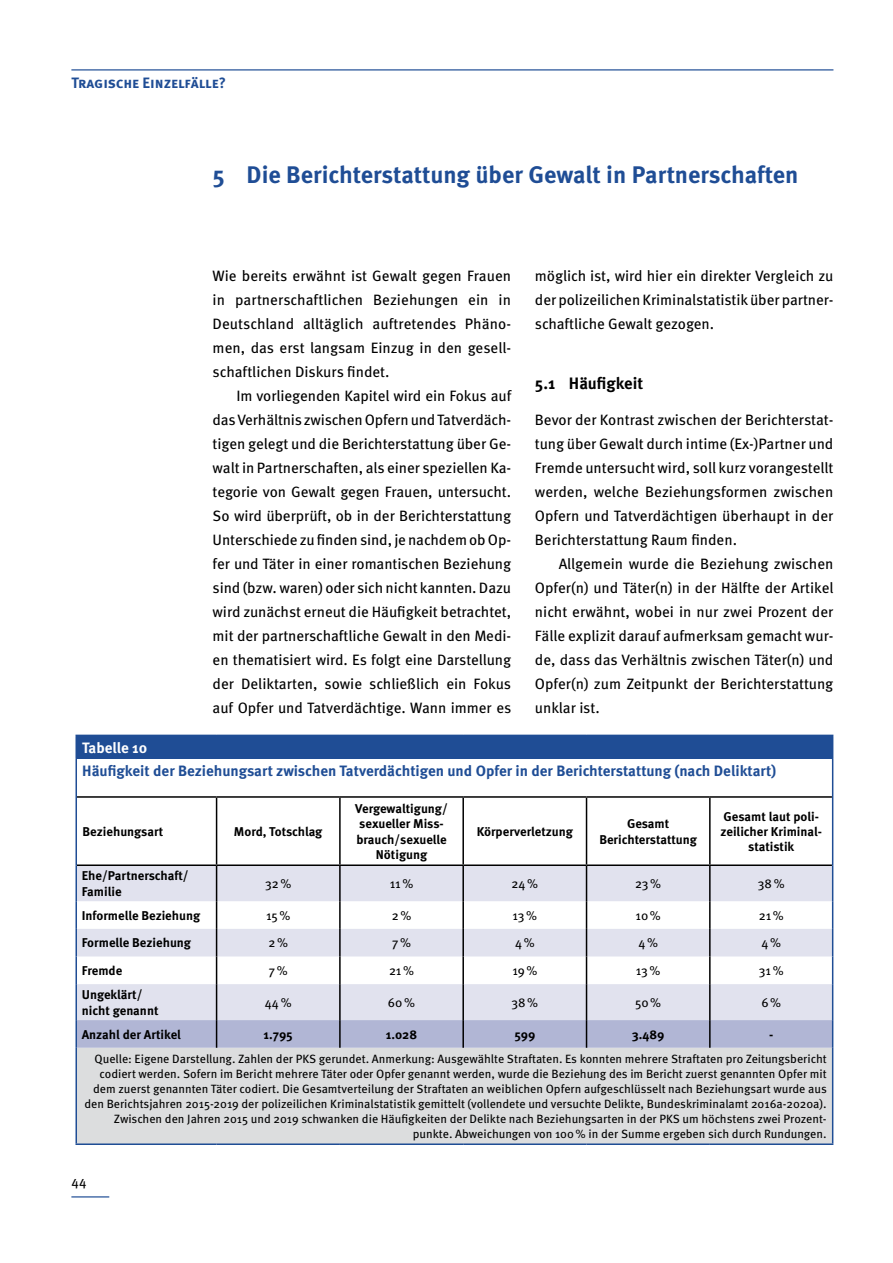
<style>
.page{position:relative;width:893px;height:1263px;background:#fff}
.page>*{position:absolute;margin:0;border:0;box-sizing:border-box;transform-origin:0 0}
.t1{font:700 24px "Meta OT";color:#1f4d95}
.t2{font:700 16.5px "Meta OT";color:#000}
.t3{font:15px/24px "Meta OT";letter-spacing:-.005em;color:#000;text-align:justify}
.t4{font:700 15px "Meta OT";color:#1f4d95}
.t5{font:700 15px "Meta OT";color:#fff}
.t6{font:13.5px "Meta OT";color:#000}
.t7{font:700 12.75px/15.3px "Meta OT";color:#000;text-align:center}
.t8{font:12.75px "Meta OT";color:#000}
.t9{font:12px/15px "Meta OT";color:#000;text-align:right}
</style>
<div class="page">
<hr style="left:71px;top:69px;width:762px;height:2px;background:#1f4d95">
<hr style="left:71px;top:1196px;width:38px;height:1px;background:#1f4d95">
<div style="left:76px;top:735px;width:757px;height:24px;background:#1f4d95"></div>
<svg style="left:77px;top:866px;width:755px;height:154px;fill:#e1e2ee"></svg>
<div style="left:76px;top:1048px;width:757px;height:96px;background:#dcddde"></div>
<hr style="left:77px;top:864px;width:140px;height:2px;background:#000">
<hr style="left:217px;top:864px;width:123px;height:2px;background:#000">
<hr style="left:340px;top:864px;width:123px;height:2px;background:#000">
<hr style="left:463px;top:864px;width:123px;height:2px;background:#000">
<hr style="left:586px;top:864px;width:124px;height:2px;background:#000">
<hr style="left:710px;top:796px;width:122px;height:2px;background:#000">
<hr style="left:710px;top:864px;width:122px;height:2px;background:#000">
<hr style="left:77px;top:796px;width:140px;height:2px;background:#000">
<hr style="left:217px;top:796px;width:123px;height:2px;background:#000">
<hr style="left:216px;top:798px;width:1px;height:66px;background:#000">
<hr style="left:340px;top:796px;width:123px;height:2px;background:#000">
<hr style="left:339px;top:798px;width:2px;height:66px;background:#000">
<hr style="left:463px;top:796px;width:123px;height:2px;background:#000">
<hr style="left:462px;top:798px;width:2px;height:66px;background:#000">
<hr style="left:586px;top:796px;width:124px;height:2px;background:#000">
<hr style="left:586px;top:798px;width:1px;height:66px;background:#000">
<hr style="left:709px;top:798px;width:2px;height:66px;background:#000">
<hr style="left:216px;top:866px;width:1px;height:35px;background:#000">
<hr style="left:339px;top:866px;width:2px;height:35px;background:#000">
<hr style="left:462px;top:866px;width:2px;height:35px;background:#000">
<hr style="left:586px;top:866px;width:1px;height:35px;background:#000">
<hr style="left:709px;top:866px;width:2px;height:35px;background:#000">
<hr style="left:339px;top:901px;width:2px;height:28px;background:#000">
<hr style="left:462px;top:901px;width:2px;height:28px;background:#000">
<hr style="left:709px;top:901px;width:2px;height:28px;background:#000">
<hr style="left:339px;top:929px;width:2px;height:27px;background:#000">
<hr style="left:462px;top:929px;width:2px;height:27px;background:#000">
<hr style="left:709px;top:929px;width:2px;height:27px;background:#000">
<svg style="left:216px;top:901px;width:1px;height:83px"></svg>
<hr style="left:339px;top:956px;width:2px;height:28px;background:#000">
<hr style="left:462px;top:956px;width:2px;height:28px;background:#000">
<svg style="left:586px;top:901px;width:1px;height:83px"></svg>
<hr style="left:709px;top:956px;width:2px;height:28px;background:#000">
<hr style="left:216px;top:984px;width:1px;height:36px;background:#000">
<hr style="left:339px;top:984px;width:2px;height:36px;background:#000">
<hr style="left:462px;top:984px;width:2px;height:36px;background:#000">
<hr style="left:586px;top:984px;width:1px;height:36px;background:#000">
<hr style="left:709px;top:984px;width:2px;height:36px;background:#000">
<hr style="left:75px;top:735px;width:142px;height:1px;background:#1f4d95">
<hr style="left:75px;top:736px;width:2px;height:23px;background:#1f4d95">
<hr style="left:75px;top:759px;width:2px;height:38px;background:#1f4d95">
<hr style="left:832px;top:759px;width:1px;height:38px;background:#1f4d95">
<hr style="left:75px;top:797px;width:2px;height:68px;background:#1f4d95">
<hr style="left:832px;top:797px;width:1px;height:68px;background:#1f4d95">
<hr style="left:75px;top:865px;width:2px;height:36px;background:#1f4d95">
<hr style="left:832px;top:865px;width:1px;height:36px;background:#1f4d95">
<hr style="left:75px;top:901px;width:2px;height:28px;background:#1f4d95">
<hr style="left:75px;top:929px;width:2px;height:27px;background:#1f4d95">
<hr style="left:75px;top:956px;width:2px;height:28px;background:#1f4d95">
<svg style="left:832px;top:901px;width:1px;height:83px"></svg>
<hr style="left:75px;top:984px;width:2px;height:36px;background:#1f4d95">
<hr style="left:832px;top:984px;width:1px;height:36px;background:#1f4d95">
<hr style="left:75px;top:1020px;width:2px;height:28px;background:#1f4d95">
<div style="left:76px;top:1020px;width:757px;height:28px;background:#b1b6d5"></div>
<hr style="left:75px;top:1048px;width:2px;height:95px;background:#1f4d95">
<hr style="left:832px;top:1048px;width:1px;height:95px;background:#1f4d95">
<hr style="left:75px;top:1143px;width:142px;height:2px;background:#1f4d95">
<hr style="left:217px;top:1143px;width:123px;height:2px;background:#1f4d95">
<hr style="left:340px;top:1143px;width:123px;height:2px;background:#1f4d95">
<hr style="left:463px;top:1143px;width:123px;height:2px;background:#1f4d95">
<hr style="left:586px;top:1143px;width:124px;height:2px;background:#1f4d95">
<hr style="left:710px;top:1143px;width:123px;height:2px;background:#1f4d95">
<p class="t4" style="left:71px;top:73px;width:156px">Tragische Einzelfälle?</p>
<h1 class="t1" style="left:213px;top:160px;width:587px">5 Die Berichterstattung über Gewalt in Partnerschaften</h1>
<p class="t3" style="left:213px;top:264px;width:300px">Wie bereits erwähnt ist Gewalt gegen Frauen in partnerschaftlichen Beziehungen ein in Deutschland alltäglich auftretendes Phäno&shy;men, das erst langsam Einzug in den gesell&shy;schaftlichen Diskurs findet.</p>
<p class="t3" style="left:213px;top:384px;width:300px;text-indent:24px">Im vorliegenden Kapitel wird ein Fokus auf das Verhältnis zwischen Opfern und Tatverdäch&shy;tigen gelegt und die Berichterstattung über Ge&shy;walt in Partnerschaften, als einer speziellen Ka&shy;tegorie von Gewalt gegen Frauen, untersucht.<br>So wird überprüft, ob in der Berichterstattung Unterschiede zu finden sind, je nachdem ob Op&shy;fer und Täter in einer romantischen Beziehung sind (bzw. waren) oder sich nicht kannten. Dazu wird zunächst erneut die Häufigkeit betrachtet, mit der partnerschaftliche Gewalt in den Medi&shy;en thematisiert wird. Es folgt eine Darstellung der Deliktarten, sowie schließlich ein Fokus auf Opfer und Tatverdächtige. Wann immer es</p>
<p class="t3" style="left:535px;top:264px;width:300px">möglich ist, wird hier ein direkter Vergleich zu der polizeilichen Kriminalstatistik über partner&shy;schaftliche Gewalt gezogen.</p>
<p class="t2" style="left:535px;top:373px;width:110px">5.1 Häufigkeit</p>
<p class="t3" style="left:535px;top:408px;width:300px">Bevor der Kontrast zwischen der Berichterstat&shy;tung über Gewalt durch intime (Ex-)Partner und Fremde untersucht wird, soll kurz vorangestellt werden, welche Beziehungsformen zwischen Opfern und Tatverdächtigen überhaupt in der Berichterstattung Raum finden.</p>
<p class="t3" style="left:535px;top:552px;width:300px;text-indent:24px">Allgemein wurde die Beziehung zwischen Opfer(n) und Täter(n) in der Hälfte der Artikel nicht erwähnt, wobei in nur zwei Prozent der Fälle explizit darauf aufmerksam gemacht wur&shy;de, dass das Verhältnis zwischen Täter(n) und Opfer(n) zum Zeitpunkt der Berichterstattung unklar ist.</p>
<p class="t5" style="left:82px;top:738px;width:66px">Tabelle 10</p>
<p class="t4" style="left:82px;top:761px;width:695px">Häufigkeit der Beziehungsart zwischen Tatverdächtigen und Opfer in der Berichterstattung (nach Deliktart)</p>
<p class="t7" style="left:83px;top:824px;width:82px">Beziehungsart</p>
<p class="t7" style="left:234px;top:824px;width:90px">Mord, Totschlag</p>
<p class="t7" style="left:355px;top:801px;width:94px">Vergewaltigung/ sexueller Miss&shy;brauch/sexuelle<br>Nötigung</p>
<p class="t7" style="left:477px;top:824px;width:98px">Körperverletzung</p>
<p class="t7" style="left:599px;top:816px;width:99px">Gesamt<br>Berichterstattung</p>
<p class="t7" style="left:721px;top:809px;width:103px">Gesamt laut poli&shy;zeilicher Kriminal&shy;statistik</p>
<p class="t7" style="left:82px;top:868px;width:108px;text-align:left">Ehe/Partnerschaft/<br>Familie</p>
<p class="t8" style="left:265px;top:876px;width:28px">32%</p>
<p class="t8" style="left:390px;top:876px;width:25px">11%</p>
<p class="t8" style="left:511px;top:876px;width:28px">24%</p>
<p class="t8" style="left:635px;top:876px;width:28px">23%</p>
<p class="t8" style="left:758px;top:876px;width:28px">38%</p>
<p class="t7" style="left:82px;top:908px;width:120px">Informelle Beziehung</p>
<p class="t8" style="left:266px;top:907px;width:26px">15%</p>
<p class="t8" style="left:392px;top:907px;width:21px">2%</p>
<p class="t8" style="left:513px;top:907px;width:26px">13%</p>
<p class="t8" style="left:635px;top:907px;width:27px">10%</p>
<p class="t8" style="left:759px;top:907px;width:26px">21%</p>
<p class="t7" style="left:82px;top:935px;width:111px">Formelle Beziehung</p>
<p class="t8" style="left:268px;top:935px;width:21px">2%</p>
<p class="t8" style="left:392px;top:935px;width:20px">7%</p>
<p class="t8" style="left:515px;top:935px;width:21px">4%</p>
<p class="t8" style="left:638px;top:935px;width:21px">4%</p>
<p class="t8" style="left:761px;top:935px;width:21px">4%</p>
<p class="t7" style="left:82px;top:963px;width:42px">Fremde</p>
<p class="t8" style="left:269px;top:963px;width:20px">7%</p>
<p class="t8" style="left:389px;top:963px;width:26px">21%</p>
<p class="t8" style="left:512px;top:963px;width:27px">19%</p>
<p class="t8" style="left:636px;top:963px;width:26px">13%</p>
<p class="t8" style="left:759px;top:963px;width:26px">31%</p>
<p class="t7" style="left:82px;top:987px;width:78px;text-align:left">Ungeklärt/ nicht genannt</p>
<p class="t8" style="left:265px;top:994px;width:28px">44%</p>
<p class="t8" style="left:388px;top:994px;width:29px">60%</p>
<p class="t8" style="left:511px;top:994px;width:28px">38%</p>
<p class="t8" style="left:635px;top:994px;width:28px">50%</p>
<p class="t8" style="left:761px;top:994px;width:21px">6%</p>
<p class="t7" style="left:82px;top:1027px;width:101px">Anzahl der Artikel</p>
<p class="t7" style="left:264px;top:1027px;width:31px">1.795</p>
<p class="t7" style="left:386px;top:1027px;width:33px">1.028</p>
<p class="t7" style="left:514px;top:1027px;width:22px">599</p>
<p class="t7" style="left:632px;top:1027px;width:34px">3.489</p>
<p class="t7" style="left:769px;top:1027px;width:5px">-</p>
<p class="t9" style="left:84px;top:1051px;width:744px">Quelle: Eigene Darstellung. Zahlen der PKS gerundet. Anmerkung: Ausgewählte Straftaten. Es konnten mehrere Straftaten pro Zeitungsbericht codiert werden. Sofern im Bericht mehrere Täter oder Opfer genannt werden, wurde die Beziehung des im Bericht zuerst genannten Opfer mit dem zuerst genannten Täter codiert. Die Gesamtverteilung der Straftaten an weiblichen Opfern aufgeschlüsselt nach Beziehungsart wurde aus den Berichtsjahren 2015-2019 der polizeilichen Kriminalstatistik gemittelt (vollendete und versuchte Delikte, Bundeskriminalamt 2016a-2020a).<br>Zwischen den Jahren 2015 und 2019 schwanken die Häufigkeiten der Delikte nach Beziehungsarten in der PKS um höchstens zwei Prozent&shy;punkte. Abweichungen von 100% in der Summe ergeben sich durch Rundungen.</p>
<p class="t6" style="left:71px;top:1172px;width:17px">44</p>
</div>
